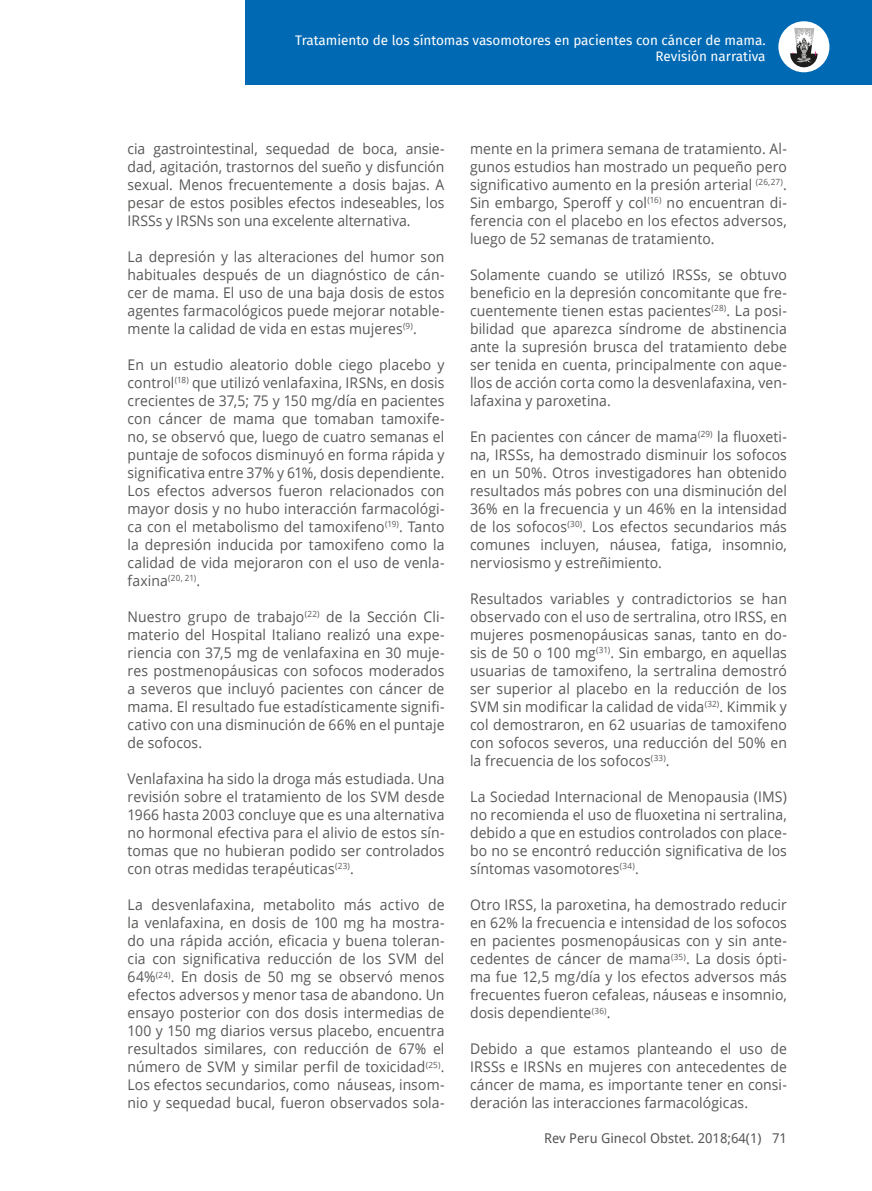
<style>
.page{position:relative;width:872px;height:1191px;background:#fff}
.page>*{position:absolute;margin:0;border:0;box-sizing:border-box;transform-origin:0 0}
.t1{font:14.7px/18px "Open Sans";letter-spacing:.005em;color:#575756;text-align:justify;scale:.95 1}
.t2{font:13.5px/16.2px "Fira Sans";color:#fff;text-align:right}
.t3{font:13.5px "Droid Sans";color:#575756}
</style>
<div class="page">
<div style="left:246px;top:0;width:626px;height:85px;background:#0069b4"></div>
<div style="left:778px;top:21px;width:51px;height:51px;background:#fff;border-radius:50%"></div>
<svg style="left:790px;top:28px;width:28px;height:40px"></svg>
<p class="t2" style="left:295px;top:31px;width:472px">Tratamiento de los síntomas vasomotores en pacientes con cáncer de mama.<br>Revisión narrativa</p>
<p class="t1" style="left:128px;top:139px;width:335px">cia gastrointestinal, sequedad de boca, ansie&shy;dad, agitación, trastornos del sueño y disfunción sexual. Menos frecuentemente a dosis bajas. A pesar de estos posibles efectos indeseables, los IRSSs y IRSNs son una excelente alternativa.</p>
<p class="t1" style="left:128px;top:247px;width:335px">La depresión y las alteraciones del humor son habituales después de un diagnóstico de cán&shy;cer de mama. El uso de una baja dosis de estos agentes farmacológicos puede mejorar notable&shy;mente la calidad de vida en estas mujeres<sup>(9)</sup>.</p>
<p class="t1" style="left:128px;top:355px;width:335px">En un estudio aleatorio doble ciego placebo y control<sup>(18)</sup> que utilizó venlafaxina, IRSNs, en dosis crecientes de 37,5; 75 y 150 mg/día en pacientes con cáncer de mama que tomaban tamoxife&shy;no, se observó que, luego de cuatro semanas el puntaje de sofocos disminuyó en forma rápida y significativa entre 37% y 61%, dosis dependiente.<br>Los efectos adversos fueron relacionados con mayor dosis y no hubo interacción farmacológi&shy;ca con el metabolismo del tamoxifeno<sup>(19)</sup>. Tanto la depresión inducida por tamoxifeno como la calidad de vida mejoraron con el uso de venla&shy;faxina<sup>(20,</sup> <sup>21)</sup>.</p>
<p class="t1" style="left:128px;top:607px;width:335px">Nuestro grupo de trabajo<sup>(22)</sup> de la Sección Cli&shy;materio del Hospital Italiano realizó una expe&shy;riencia con 37,5 mg de venlafaxina en 30 muje&shy;res postmenopáusicas con sofocos moderados a severos que incluyó pacientes con cáncer de mama. El resultado fue estadísticamente signifi&shy;cativo con una disminución de 66% en el puntaje de sofocos.</p>
<p class="t1" style="left:128px;top:769px;width:335px">Venlafaxina ha sido la droga más estudiada. Una revisión sobre el tratamiento de los SVM desde 1966 hasta 2003 concluye que es una alternativa no hormonal efectiva para el alivio de estos sín&shy;tomas que no hubieran podido ser controlados con otras medidas terapéuticas<sup>(23)</sup>.</p>
<p class="t1" style="left:128px;top:895px;width:335px">La desvenlafaxina, metabolito más activo de la venlafaxina, en dosis de 100 mg ha mostra&shy;do una rápida acción, eficacia y buena toleran&shy;cia con significativa reducción de los SVM del 64%<sup>(24)</sup>. En dosis de 50 mg se observó menos efectos adversos y menor tasa de abandono. Un ensayo posterior con dos dosis intermedias de 100 y 150 mg diarios versus placebo, encuentra resultados similares, con reducción de 67% el número de SVM y similar perfil de toxicidad<sup>(25)</sup>.<br>Los efectos secundarios, como náuseas, insom&shy;nio y sequedad bucal, fueron observados sola-</p>
<p class="t1" style="left:470px;top:139px;width:335px">mente en la primera semana de tratamiento. Al&shy;gunos estudios han mostrado un pequeño pero significativo aumento en la presión arterial <sup>(26,27)</sup>.<br>Sin embargo, Speroff y col<sup>(16)</sup> no encuentran di&shy;ferencia con el placebo en los efectos adversos, luego de 52 semanas de tratamiento.</p>
<p class="t1" style="left:470px;top:265px;width:335px">Solamente cuando se utilizó IRSSs, se obtuvo beneficio en la depresión concomitante que fre&shy;cuentemente tienen estas pacientes<sup>(28)</sup>. La posi&shy;bilidad que aparezca síndrome de abstinencia ante la supresión brusca del tratamiento debe ser tenida en cuenta, principalmente con aque&shy;llos de acción corta como la desvenlafaxina, ven&shy;lafaxina y paroxetina.</p>
<p class="t1" style="left:470px;top:427px;width:335px">En pacientes con cáncer de mama<sup>(29)</sup> la fluoxeti&shy;na, IRSSs, ha demostrado disminuir los sofocos en un 50%. Otros investigadores han obtenido resultados más pobres con una disminución del 36% en la frecuencia y un 46% en la intensidad de los sofocos<sup>(30)</sup>. Los efectos secundarios más comunes incluyen, náusea, fatiga, insomnio, nerviosismo y estreñimiento.</p>
<p class="t1" style="left:470px;top:589px;width:335px">Resultados variables y contradictorios se han observado con el uso de sertralina, otro IRSS, en mujeres posmenopáusicas sanas, tanto en do&shy;sis de 50 o 100 mg<sup>(31)</sup>. Sin embargo, en aquellas usuarias de tamoxifeno, la sertralina demostró ser superior al placebo en la reducción de los SVM sin modificar la calidad de vida<sup>(32)</sup>. Kimmik y col demostraron, en 62 usuarias de tamoxifeno con sofocos severos, una reducción del 50% en la frecuencia de los sofocos<sup>(33)</sup>.</p>
<p class="t1" style="left:470px;top:787px;width:335px">La Sociedad Internacional de Menopausia (IMS) no recomienda el uso de fluoxetina ni sertralina, debido a que en estudios controlados con place&shy;bo no se encontró reducción significativa de los síntomas vasomotores<sup>(34)</sup>.</p>
<p class="t1" style="left:470px;top:895px;width:335px">Otro IRSS, la paroxetina, ha demostrado reducir en 62% la frecuencia e intensidad de los sofocos en pacientes posmenopáusicas con y sin ante&shy;cedentes de cáncer de mama<sup>(35)</sup>. La dosis ópti&shy;ma fue 12,5 mg/día y los efectos adversos más frecuentes fueron cefaleas, náuseas e insomnio, dosis dependiente<sup>(36)</sup>.</p>
<p class="t1" style="left:470px;top:1039px;width:335px">Debido a que estamos planteando el uso de IRSSs e IRSNs en mujeres con antecedentes de cáncer de mama, es importante tener en consi&shy;deración las interacciones farmacológicas.</p>
<p class="t3" style="left:544px;top:1128px;width:244px">Rev Peru Ginecol Obstet. 2018;64(1) 71</p>
</div>
